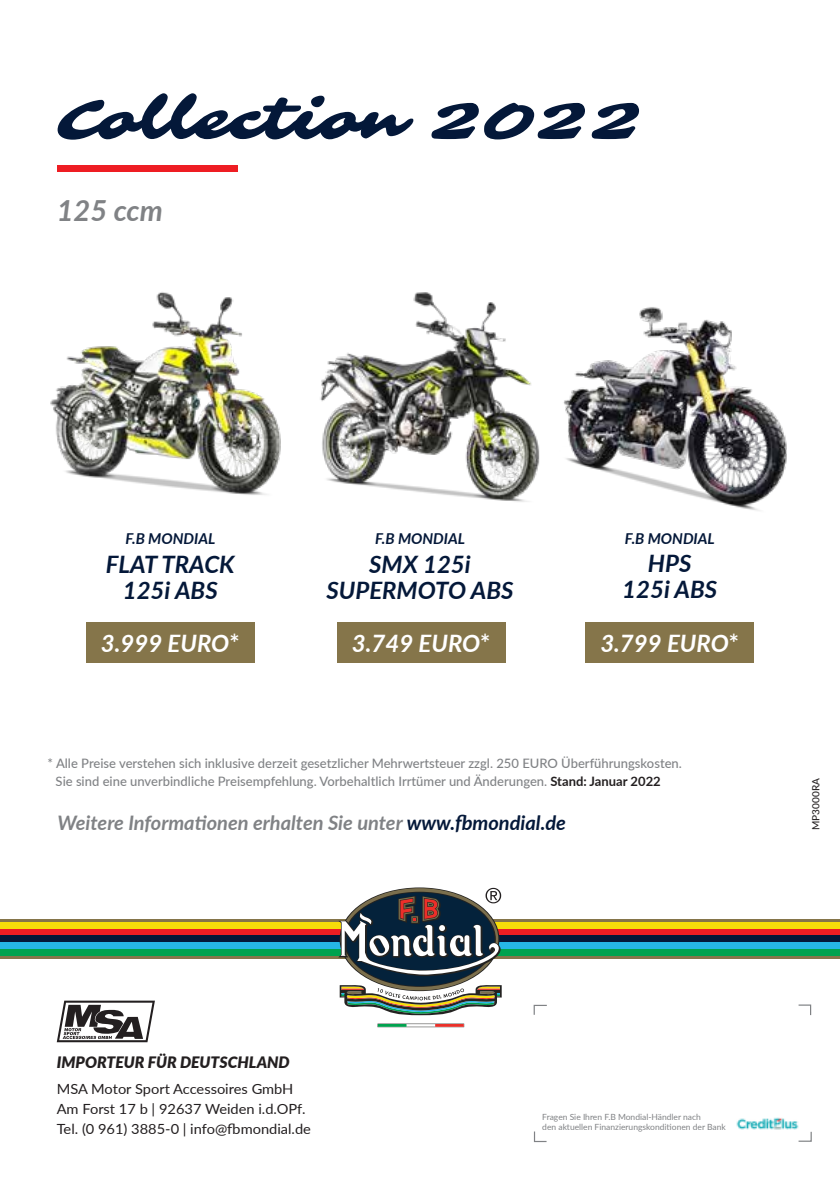
<style>
.page{position:relative;width:840px;height:1191px;background:#fff}
.page>*{position:absolute;margin:0;border:0;box-sizing:border-box;transform-origin:0 0}
.t1{font:58px "Sarina";color:#041839}
.t2{font:italic 700 29px "Lato";color:#808285}
.t3{font:italic 700 24px/26px "Lato";color:#041839;text-align:center}
.t4{font:italic 700 24px "Lato";color:#fff}
.t5{font:italic 700 20px "Lato";color:#808285}
.t6{font:italic 900 15.8px "Lato";color:#231f20}
.t7{font:italic 700 15px "Lato";color:#041839}
.t8{font:14px/20px "Lato";color:#231f20;scale:1.04 1}
.t9{font:500 13px/18px "Lato";color:#808285}
.t10{font:500 10px "Lato";color:#231f20}
.t11{font:8.4px/10.2px "Lato";color:#808285}
.s1{font-style:normal}
.s2{font-weight:700;color:#231f20}
.s3{color:#041839}
</style>
<div class="page">
<div style="left:0;top:919px;width:839px;height:39px;background:#85754a"></div>
<div style="left:0;top:922px;width:839px;height:6px;background:#f7dd09"></div>
<div style="left:0;top:928px;width:839px;height:7px;background:#ee1d23"></div>
<div style="left:0;top:949px;width:839px;height:7px;background:#00a24e"></div>
<div style="left:0;top:935px;width:839px;height:7px;background:#041839"></div>
<div style="left:0;top:942px;width:839px;height:7px;background:#26b6e6"></div>
<svg style="left:533px;top:1004px;width:14px;height:11px"></svg>
<svg style="left:798px;top:1004px;width:13px;height:12px"></svg>
<svg style="left:533px;top:1131px;width:14px;height:11px"></svg>
<svg style="left:798px;top:1132px;width:13px;height:10px"></svg>
<svg style="left:57px;top:1000px;width:98px;height:42px"></svg>
<div style="left:345px;top:892px;width:149px;height:94px;background:#04223b;border-radius:50%"></div>
<svg style="left:339px;top:984px;width:162px;height:31px"></svg>
<svg style="left:377px;top:1023px;width:87px;height:4px"></svg>
<svg style="left:338px;top:888px;width:163px;height:88px"></svg>
<img style="left:736px;top:1117px;width:63px;height:13px">
<div style="left:86px;top:622px;width:168px;height:40px;background:#85754a"></div>
<div style="left:336px;top:622px;width:169px;height:40px;background:#85754a"></div>
<div style="left:585px;top:622px;width:168px;height:41px;background:#85754a"></div>
<div style="left:57px;top:166px;width:180px;height:6px;background:#ee1d23"></div>
<img style="left:50px;top:292px;width:185px;height:202px">
<img style="left:235px;top:292px;width:267px;height:209px">
<img style="left:502px;top:307px;width:285px;height:204px">
<h1 class="t1" style="left:57px;top:84px;width:584px">Collection 2022</h1>
<h2 class="t2" style="left:57px;top:189px;width:107px">125 ccm</h2>
<p class="t7" style="left:125px;top:528px;width:91px">F.B MONDIAL</p>
<h3 class="t3" style="left:106px;top:550px;width:130px">FLAT TRACK<br>125i ABS</h3>
<p class="t7" style="left:375px;top:528px;width:91px">F.B MONDIAL</p>
<h3 class="t3" style="left:326px;top:550px;width:188px">SMX 125i<br>SUPERMOTO ABS</h3>
<p class="t7" style="left:624px;top:527px;width:91px">F.B MONDIAL</p>
<h3 class="t3" style="left:622px;top:549px;width:96px">HPS<br>125i ABS</h3>
<h3 class="t4" style="left:101px;top:626px;width:140px">3.999 EURO<span class="s1">*</span></h3>
<h3 class="t4" style="left:351px;top:626px;width:140px">3.749 EURO<span class="s1">*</span></h3>
<h3 class="t4" style="left:600px;top:626px;width:140px">3.799 EURO<span class="s1">*</span></h3>
<p class="t9" style="left:56px;top:753px;width:627px;text-indent:-8px">* Alle Preise verstehen sich inklusive derzeit gesetzlicher Mehrwertsteuer zzgl. 250 EURO Überführungskosten.<br>Sie sind eine unverbindliche Preisempfehlung. Vorbehaltlich Irrtümer und Änderungen. <span class="s2">Stand: Januar 2022</span></p>
<h3 class="t5" style="left:58px;top:808px;width:509px">Weitere Informationen erhalten Sie unter <span class="s3">www.fbmondial.de</span></h3>
<p class="t10" style="left:808px;top:830px;width:53px;rotate:-90deg">MP3000RA</p>
<p class="t6" style="left:57px;top:1050px;width:234px">IMPORTEUR FÜR DEUTSCHLAND</p>
<p class="t8" style="left:57px;top:1078px;width:246px">MSA Motor Sport Accessoires GmbH<br>Am Forst 17 b | 92637 Weiden i.d.OPf.<br>Tel. (0 961) 3885-0 | info@fbmondial.de</p>
<p class="t11" style="left:542px;top:1111px;width:185px">Fragen Sie Ihren F.B Mondial-Händler nach<br>den aktuellen Finanzierungskonditionen der Bank</p>
</div>
